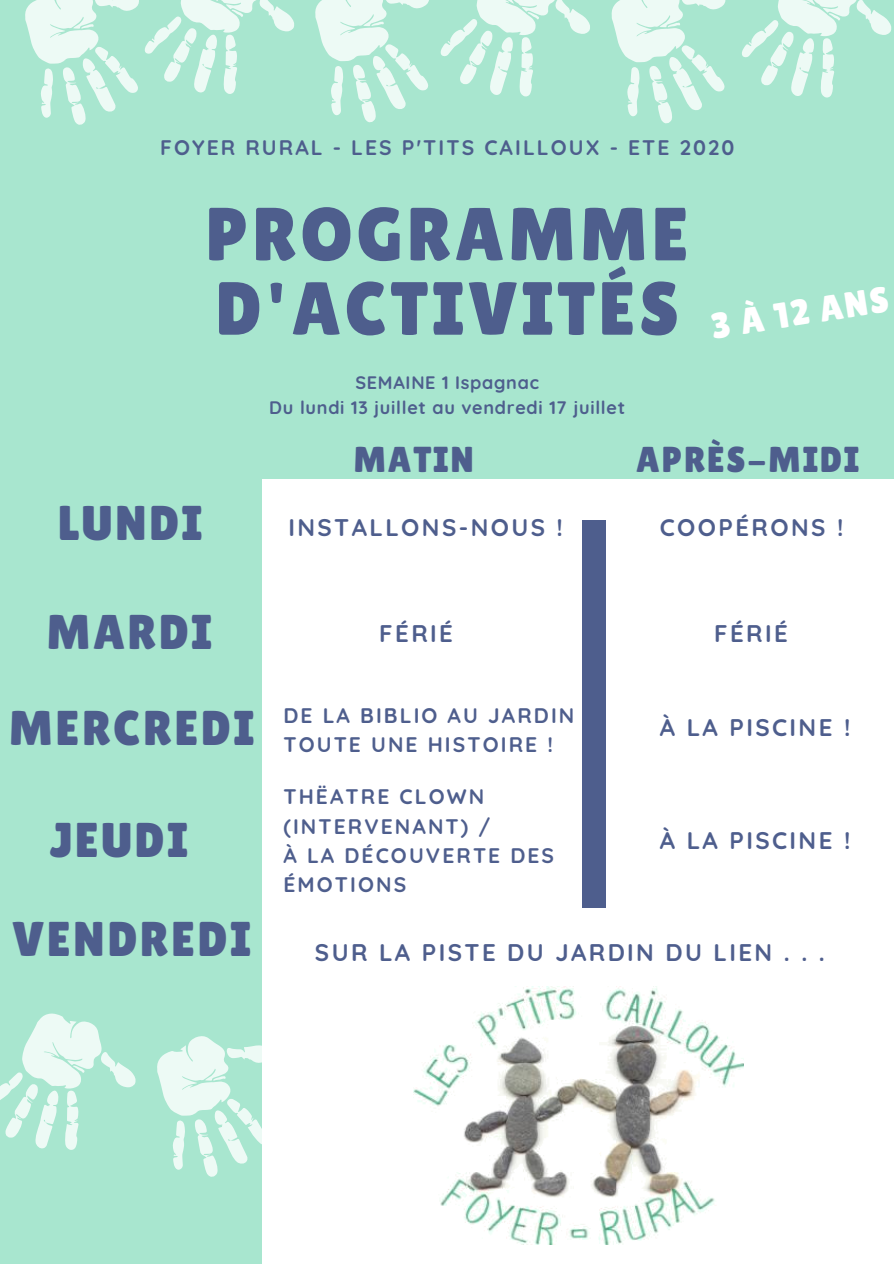
<style>
.page{position:relative;width:894px;height:1264px;background:#fff}
.page>*{position:absolute;margin:0;border:0;box-sizing:border-box;transform-origin:0 0}
.t1{font:75px/74.2px "Lilita One";letter-spacing:.05em;color:#4e5e8d}
.t2{font:48.75px/95.7px "Lilita One";letter-spacing:.05em;color:#4e5e8d;text-align:center}
.t3{font:36px "Lilita One";letter-spacing:.05em;color:#4e5e8d}
.t4{font:36px "Lilita One";color:#fff}
.t5{font:700 24px "Quicksand";letter-spacing:.1em;color:#4e5e8d}
.t6{font:700 21px/29.2px "Quicksand";letter-spacing:.1em;color:#4e5e8d}
.t7{font:700 18px/24.8px "Quicksand";letter-spacing:.04em;color:#4e5e8d;text-align:center}
</style>
<div class="page">
<div style="left:0;top:0;width:893px;height:479px;background:#a8e6cf"></div>
<div style="left:0;top:438px;width:261px;height:825px;background:#a8e6cf"></div>
<svg style="left:742px;top:0;width:150px;height:98px"></svg>
<svg style="left:440px;top:0;width:286px;height:124px"></svg>
<svg style="left:25px;top:0;width:404px;height:125px"></svg>
<div style="left:582px;top:520px;width:23px;height:387px;background:#4e5e8d"></div>
<svg style="left:0;top:1009px;width:262px;height:169px"></svg>
<img style="left:413px;top:986px;width:330px;height:258px">
<p class="t6" style="left:160px;top:132px;width:575px">FOYER RURAL - LES P'TITS CAILLOUX - ETE 2020</p>
<h1 class="t1" style="left:206px;top:197px;width:484px">PROGRAMME<br>D'ACTIVITÉS</h1>
<p class="t7" style="left:269px;top:370px;width:357px">SEMAINE 1 Ispagnac<br>Du lundi 13 juillet au vendredi 17 juillet</p>
<h3 class="t4" style="left:708px;top:306px;width:180px;rotate:-9deg">3 À 12 ANS</h3>
<h2 class="t2" style="left:58px;top:475px;width:146px">LUNDI</h2>
<h2 class="t2" style="left:9px;top:584px;width:247px">MARDI<br>MERCREDI</h2>
<h2 class="t2" style="left:12px;top:790px;width:240px;line-height:98.6px">JEUDI<br>VENDREDI</h2>
<h3 class="t3" style="left:353px;top:439px;width:122px">MATIN</h3>
<h3 class="t3" style="left:636px;top:439px;width:224px">APRÈS-MIDI</h3>
<p class="t5" style="left:288px;top:512px;width:276px">INSTALLONS-NOUS !</p>
<p class="t5" style="left:659px;top:512px;width:185px">COOPÉRONS !</p>
<p class="t5" style="left:379px;top:618px;width:75px">FÉRIÉ</p>
<p class="t5" style="left:714px;top:618px;width:75px">FÉRIÉ</p>
<p class="t6" style="left:283px;top:700px;width:292px">DE LA BIBLIO AU JARDIN<br>TOUTE UNE HISTOIRE !</p>
<p class="t5" style="left:659px;top:712px;width:192px">À LA PISCINE !</p>
<p class="t6" style="left:283px;top:781px;width:272px">THËATRE CLOWN (INTERVENANT) /<br>À LA DÉCOUVERTE DES<br>ÉMOTIONS</p>
<p class="t5" style="left:659px;top:824px;width:192px">À LA PISCINE !</p>
<p class="t5" style="left:315px;top:937px;width:511px">SUR LA PISTE DU JARDIN DU LIEN . . .</p>
</div>
